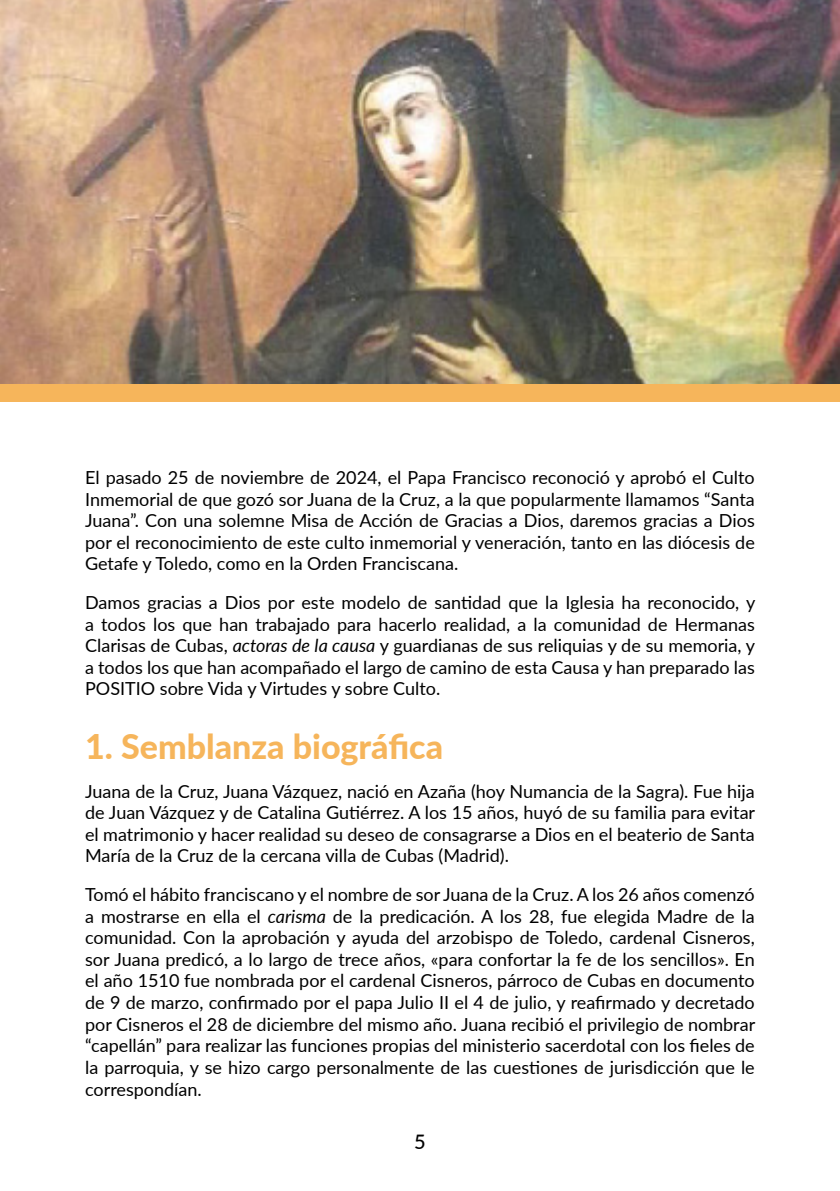
<style>
.page{position:relative;width:840px;height:1191px;background:#fff}
.page>*{position:absolute;margin:0;border:0;box-sizing:border-box;transform-origin:0 0}
.Titulon{font:800 34px "Lato";color:#f6b55b}
.t1{font:500 20px "Lato";color:#000}
.Nuevo_Texto_Corrido{font:18px/21.6px "Lato";color:#000;text-align:justify}
.s1{font-style:italic}
</style>
<div class="page">
<img style="left:0;top:0;width:839px;height:384px">
<div style="left:0;top:384px;width:839px;height:17px;background:#f6b55b"></div>
<p class="Nuevo_Texto_Corrido" style="left:85px;top:466px;width:670px">El pasado 25 de noviembre de 2024, el Papa Francisco reconoció y aprobó el Culto Inmemorial de que gozó sor Juana de la Cruz, a la que popularmente llamamos “Santa Juana”. Con una solemne Misa de Acción de Gracias a Dios, daremos gracias a Dios por el reconocimiento de este culto inmemorial y veneración, tanto en las diócesis de Getafe y Toledo, como en la Orden Franciscana.</p>
<p class="Nuevo_Texto_Corrido" style="left:85px;top:591px;width:671px">Damos gracias a Dios por este modelo de santidad que la Iglesia ha reconocido, y a todos los que han trabajado para hacerlo realidad, a la comunidad de Hermanas Clarisas de Cubas, <span class="s1">actoras de la causa</span> y guardianas de sus reliquias y de su memoria, y a todos los que han acompañado el largo de camino de esta Causa y han preparado las POSITIO sobre Vida y Virtudes y sobre Culto.</p>
<p class="Titulon" style="left:85px;top:721px;width:359px">1. Semblanza biográfica</p>
<p class="Nuevo_Texto_Corrido" style="left:85px;top:779px;width:671px">Juana de la Cruz, Juana Vázquez, nació en Azaña (hoy Numancia de la Sagra). Fue hija de Juan Vázquez y de Catalina Gutiérrez. A los 15 años, huyó de su familia para evitar el matrimonio y hacer realidad su deseo de consagrarse a Dios en el beaterio de Santa María de la Cruz de la cercana villa de Cubas (Madrid).</p>
<p class="Nuevo_Texto_Corrido" style="left:85px;top:883px;width:671px">Tomó el hábito franciscano y el nombre de sor Juana de la Cruz. A los 26 años comenzó a mostrarse en ella el <span class="s1">carisma</span> de la predicación. A los 28, fue elegida Madre de la comunidad. Con la aprobación y ayuda del arzobispo de Toledo, cardenal Cisneros, sor Juana predicó, a lo largo de trece años, «para confortar la fe de los sencillos». En el año 1510 fue nombrada por el cardenal Cisneros, párroco de Cubas en documento de 9 de marzo, confirmado por el papa Julio II el 4 de julio, y reafirmado y decretado por Cisneros el 28 de diciembre del mismo año. Juana recibió el privilegio de nombrar “capellán” para realizar las funciones propias del ministerio sacerdotal con los fieles de la parroquia, y se hizo cargo personalmente de las cuestiones de jurisdicción que le correspondían.</p>
<p class="t1" style="left:414px;top:1127px;width:13px">5</p>
</div>
